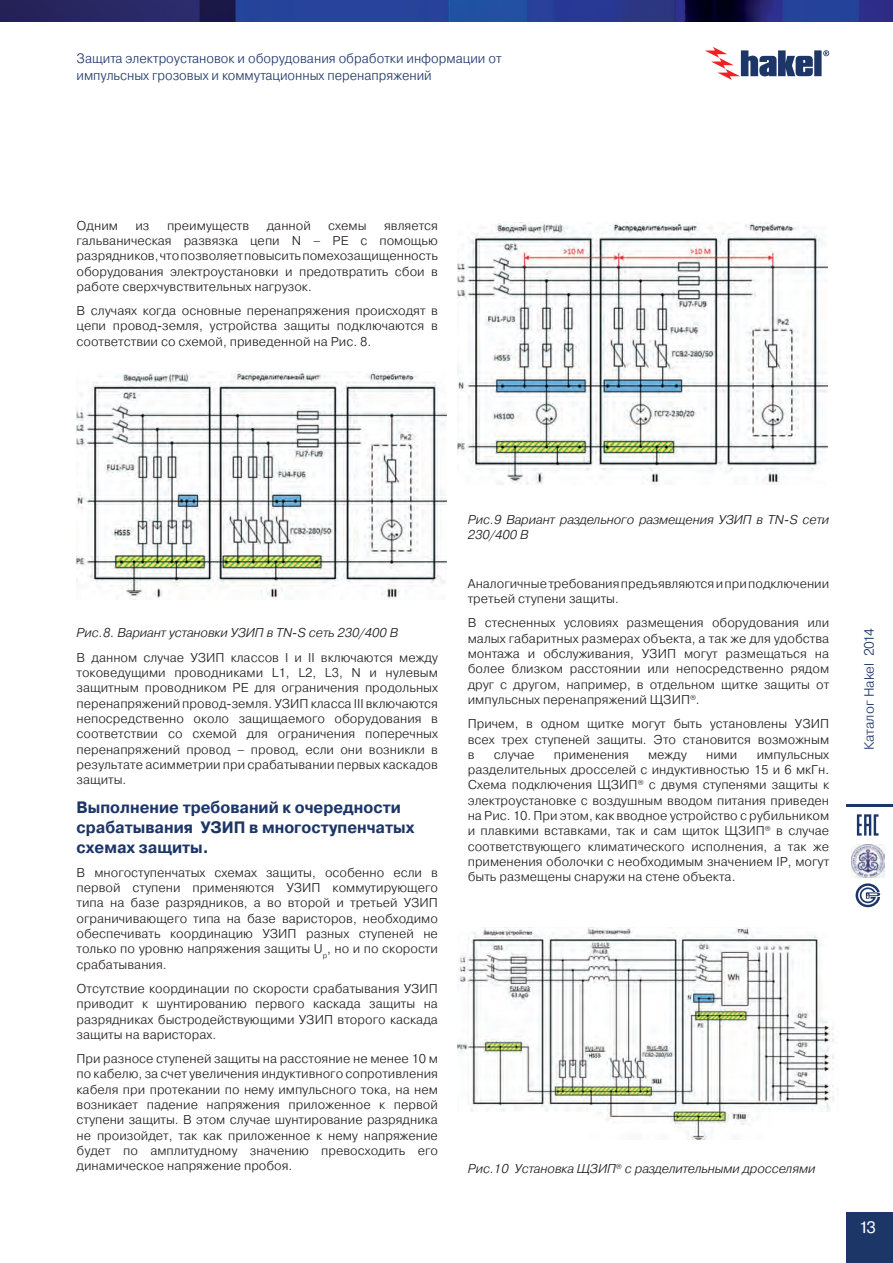
<style>
.page{position:relative;width:893px;height:1263px;background:#fff}
.page>*{position:absolute;margin:0;border:0;box-sizing:border-box;transform-origin:0 0}
.t1{font:700 16.5px/19.8px "Pragmatica";color:#1d3668;scale:.95 1}
.t2{font:16.5px "Pragmatica";color:#fff}
.t3{font:300 13.5px/16.2px "Pragmatica";color:#1d3668;scale:.95 1}
.t4{font:300 13.5px "Pragmatica";color:#1d3668}
.t5{font:300 12.75px/15.3px "Pragmatica";color:#231f20;text-align:justify}
.t6{font:italic 300 12.75px/15.3px "Pragmatica";color:#231f20}
</style>
<div class="page">
<img style="left:0;top:0;width:893px;height:21px">
<svg style="left:705px;top:47px;width:124px;height:33px"></svg>
<hr style="left:846px;top:804px;width:47px;height:2px;background:#1d3668">
<div style="left:846px;top:1212px;width:47px;height:51px;background:#1d3668"></div>
<svg style="left:855px;top:883px;width:25px;height:24px"></svg>
<svg style="left:857px;top:814px;width:21px;height:22px"></svg>
<img style="left:851px;top:845px;width:33px;height:33px">
<img style="left:77px;top:372px;width:369px;height:227px">
<img style="left:457px;top:223px;width:370px;height:261px">
<img style="left:457px;top:927px;width:377px;height:213px">
<p class="t3" style="left:77px;top:50px;width:449px">Защита электроустановок и оборудования обработки информации от импульсных грозовых и коммутационных перенапряжений</p>
<p class="t5" style="left:77px;top:217px;width:43px">Одним</p>
<p class="t5" style="left:135px;top:217px;width:15px">из</p>
<p class="t5" style="left:167px;top:217px;width:84px">преимуществ</p>
<p class="t5" style="left:267px;top:217px;width:46px">данной</p>
<p class="t5" style="left:328px;top:217px;width:40px">схемы</p>
<p class="t5" style="left:77px;top:217px;width:363px;text-indent:307px">является гальваническая развязка цепи N – PE с помощью разрядников, что позволяет повысить помехозащищенность оборудования электроустановки и предотвратить сбои в работе сверхчувствительных нагрузок.</p>
<p class="t5" style="left:77px;top:303px;width:363px">В случаях когда основные перенапряжения происходят в цепи провод-земля, устройства защиты подключаются в соответствии со схемой, приведенной на Рис. 8.</p>
<p class="t6" style="left:77px;top:625px;width:323px">Рис.8. Вариант установки УЗИП в TN-S сеть 230/400 В</p>
<p class="t5" style="left:77px;top:649px;width:363px">В данном случае УЗИП классов I и II включаются между токоведущими проводниками L1, L2, L3, N и нулевым защитным проводником PE для ограничения продольных перенапряжений провод-земля. УЗИП класса III включаются непосредственно около защищаемого оборудования в соответствии со схемой для ограничения поперечных перенапряжений провод – провод, если они возникли в результате асимметрии при срабатывании первых каскадов защиты.</p>
<p class="t1" style="left:77px;top:797px;width:357px">Выполнение требований к очередности срабатывания УЗИП в многоступенчатых схемах защиты.</p>
<p class="t5" style="left:77px;top:864px;width:363px">В многоступенчатых схемах защиты, особенно если в первой ступени применяются УЗИП коммутирующего типа на базе разрядников, а во второй и третьей УЗИП ограничивающего типа на базе варисторов, необходимо обеспечивать координацию УЗИП разных ступеней не только по уровню напряжения защиты U<sub>p</sub>, но и по скорости срабатывания.</p>
<p class="t5" style="left:77px;top:980px;width:363px">Отсутствие координации по скорости срабатывания УЗИП приводит к шунтированию первого каскада защиты на разрядниках быстродействующими УЗИП второго каскада защиты на варисторах.</p>
<p class="t5" style="left:77px;top:1051px;width:363px">При разносе ступеней защиты на расстояние не менее 10 м по кабелю, за счет увеличения индуктивного сопротивления кабеля при протекании по нему импульсного тока, на нем возникает падение напряжения приложенное к первой ступени защиты. В этом случае шунтирование разрядника не произойдет, так как приложенное к нему напряжение будет по амплитудному значению превосходить его динамическое напряжение пробоя.</p>
<p class="t6" style="left:468px;top:512px;width:363px">Рис.9 Вариант раздельного размещения УЗИП в TN-S сети<br>230/400 В</p>
<p class="t5" style="left:468px;top:575px;width:363px">Аналогичные требования предъявляются и при подключении третьей ступени защиты.</p>
<p class="t5" style="left:468px;top:615px;width:363px">В стесненных условиях размещения оборудования или малых габаритных размерах объекта, а так же для удобства монтажа и обслуживания, УЗИП могут размещаться на более близком расстоянии или непосредственно рядом друг с другом, например, в отдельном щитке защиты от импульсных перенапряжений ЩЗИП<sup>®</sup>.</p>
<p class="t5" style="left:468px;top:716px;width:363px">Причем, в одном щитке могут быть установлены УЗИП всех трех ступеней защиты. Это становится возможным в</p>
<p class="t5" style="left:468px;top:746px;width:363px;text-indent:289px">импульсных разделительных дросселей с индуктивностью 15 и 6 мкГн.<br>Схема подключения ЩЗИП<sup>®</sup> с двумя ступенями защиты к электроустановке с воздушным вводом питания приведен на Рис. 10. При этом, как вводное устройство с рубильником и плавкими вставками, так и сам щиток ЩЗИП<sup>®</sup> в случае соответствующего климатического исполнения, а так же применения оболочки с необходимым значением IP, могут быть размещены снаружи на стене объекта.</p>
<p class="t5" style="left:494px;top:746px;width:42px">случае</p>
<p class="t5" style="left:554px;top:746px;width:76px">применения</p>
<p class="t5" style="left:648px;top:746px;width:40px">между</p>
<p class="t5" style="left:706px;top:746px;width:33px">ними</p>
<p class="t6" style="left:468px;top:1160px;width:349px">Рис.10 Установка ЩЗИП<sup>®</sup> с разделительными дросселями</p>
<p class="t4" style="left:861px;top:750px;width:123px;rotate:-90deg">Каталог Hakel 2014</p>
<p class="t2" style="left:859px;top:1217px;width:19px">13</p>
</div>
